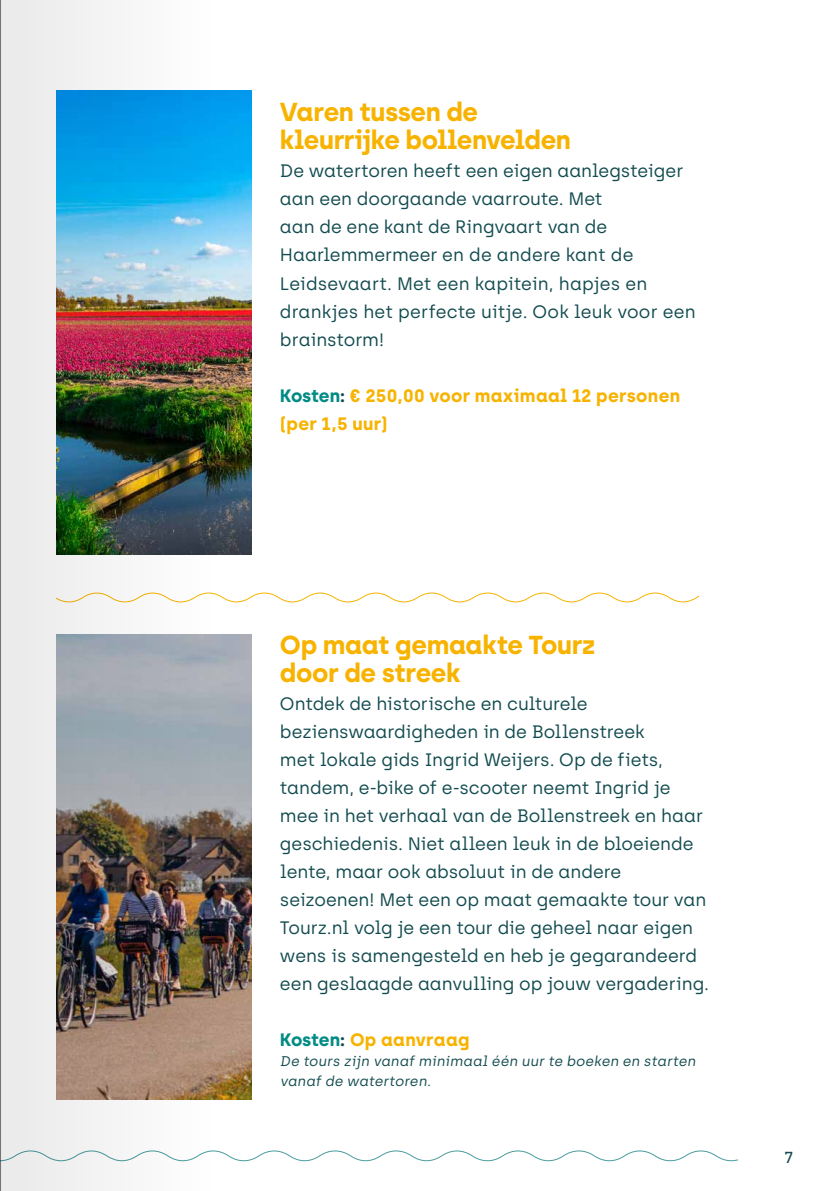
<style>
.page{position:relative;width:840px;height:1191px;background:#fff}
.page>*{position:absolute;margin:0;border:0;box-sizing:border-box;transform-origin:0 0}
.t1{font:700 26px/28px "Archia";letter-spacing:-.02em;color:#f7b300}
.t2{font:18px/28px "Archia";letter-spacing:-.005em;color:#124b4f}
.t3{font:700 18px/28px "Archia";letter-spacing:.005em;color:#f7b300}
.t4{font:500 16px "Archia";color:#124b4f}
.t5{font:14px/20px "Archia";color:#124b4f}
.s1{color:#008b85}
.s2{color:#124b4f}
</style>
<div class="page">
<svg style="left:253px;top:592px;width:444px;height:11px"></svg>
<svg style="left:253px;top:1150px;width:484px;height:12px"></svg>
<img style="left:1px;top:0;width:252px;height:1191px">
<hr style="left:0;top:0;width:1px;height:1191px;background:#000">
<h1 class="t1" style="left:280px;top:98px;width:292px">Varen tussen de kleurrijke bollenvelden</h1>
<p class="t2" style="left:280px;top:157px;width:417px">De watertoren heeft een eigen aanlegsteiger aan een doorgaande vaarroute. Met<br>aan de ene kant de Ringvaart van de Haarlemmermeer en de andere kant de Leidsevaart. Met een kapitein, hapjes en drankjes het perfecte uitje. Ook leuk voor een brainstorm!</p>
<p class="t3" style="left:280px;top:381px;width:401px"><span class="s1">Kosten</span><span class="s2">:</span> € 250,00 voor maximaal 12 personen (per 1,5 uur)</p>
<h1 class="t1" style="left:280px;top:630px;width:316px">Op maat gemaakte Tourz door de streek</h1>
<p class="t2" style="left:280px;top:689px;width:430px">Ontdek de historische en culturele bezienswaardigheden in de Bollenstreek<br>met lokale gids Ingrid Weijers. Op de fiets, tandem, e-bike of e-scooter neemt Ingrid je mee in het verhaal van de Bollenstreek en haar geschiedenis. Niet alleen leuk in de bloeiende lente, maar ook absoluut in de andere seizoenen! Met een op maat gemaakte tour van Tourz.nl volg je een tour die geheel naar eigen wens is samengesteld en heb je gegarandeerd een geslaagde aanvulling op jouw vergadering.</p>
<p class="t3" style="left:280px;top:1025px;width:191px"><span class="s1">Kosten</span><span class="s2">:</span> Op aanvraag</p>
<p class="t5" style="left:280px;top:1050px;width:419px">De tours zijn vanaf minimaal één uur te boeken en starten vanaf de watertoren.</p>
<p class="t4" style="left:783px;top:1147px;width:10px">7</p>
</div>
